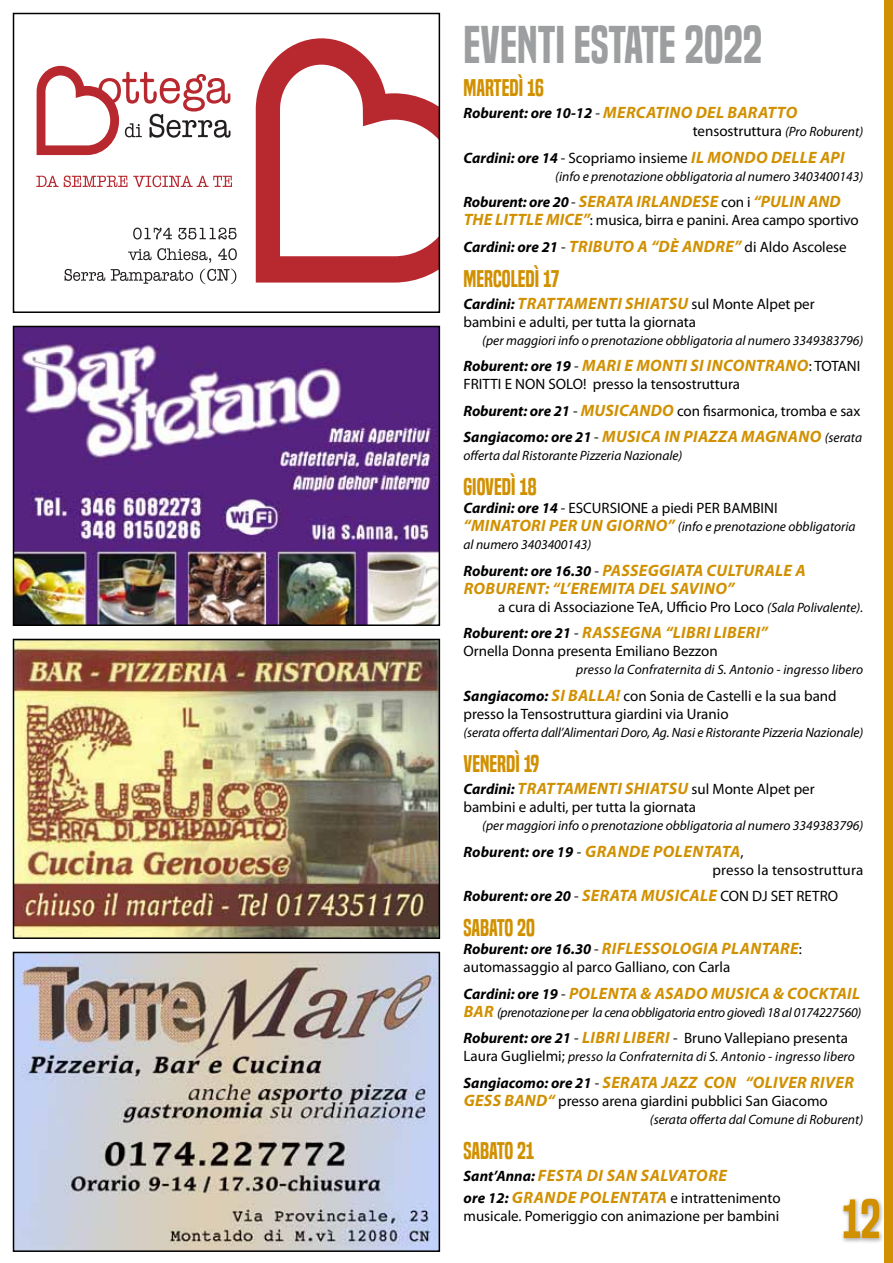
<style>
.page{position:relative;width:893px;height:1263px;background:#fff}
.page>*{position:absolute;margin:0;border:0;box-sizing:border-box;transform-origin:0 0}
.t1{font:51px "Built Titling Sb";color:#d19000}
.t2{font:49.5px "Built Titling Sb";color:#9c9e9f}
.t3{font:22.5px "Built Titling Sb";color:#d19000}
.t4{font:italic 700 16.5px "Myriad Pro";letter-spacing:.02em;color:#d19000}
.t5{font:15px/18px "Myriad Pro";color:#000}
.t6{font:italic 700 15px "Myriad Pro";color:#000}
.t7{font:italic 13.5px "Myriad Pro";color:#000}
.t8{font:italic 13.5px "Myriad Pro";letter-spacing:-.02em;color:#000}
.s1{font-weight:400;font-style:normal}
.s2{font-size:16.5px;color:#d19000}
.s3{font-style:italic;font-size:13.5px}
.s4{font-weight:700;font-style:italic}
.s5{font-weight:700;font-style:italic;font-size:16.5px;color:#d19000}
.s6{font-weight:400;font-style:normal;font-size:15px;color:#000}
.s7{font-size:15px;color:#000}
.s8{font-weight:400;font-size:13.5px;color:#000}
.s9{font-weight:700;font-size:16.5px;color:#d19000}
.s10{font-style:normal;font-size:15px}
</style>
<div class="page">
<img style="left:16px;top:642px;width:421px;height:294px">
<div style="left:13px;top:639px;width:427px;height:300px;border:2px solid #000"></div>
<svg style="left:36px;top:38px;width:401px;height:247px"></svg>
<div style="left:13px;top:13px;width:427px;height:300px;border:2px solid #000"></div>
<img style="left:16px;top:329px;width:421px;height:294px">
<div style="left:13px;top:326px;width:427px;height:300px;border:2px solid #000"></div>
<img style="left:16px;top:955px;width:421px;height:294px">
<div style="left:13px;top:952px;width:427px;height:300px;border:2px solid #000"></div>
<div style="left:884px;top:0;width:9px;height:1263px;background:#d19000"></div>
<div style="left:840px;top:1196px;width:44px;height:48px;background:#000;opacity:.3"></div>
<h2 class="t2" style="left:463px;top:16px;width:300px">EVENTI ESTATE 2022</h2>
<h3 class="t3" style="left:463px;top:74px;width:82px">MARTEDÌ 16</h3>
<p class="t6" style="left:463px;top:103px;width:173px">Roburent: ore 10-12 <span class="s1">-</span> <span class="s2">MERCATINO</span></p>
<p class="t4" style="left:696px;top:102px;width:43px">DEL BARATTO</p>
<p class="t5" style="left:463px;top:118px;width:401px;line-height:26.5px;text-indent:229px">tensostruttura <span class="s3">(Pro Roburent)<br></span><span class="s4">Cardini: ore 14</span> - Scopriamo insieme <span class="s5">il mondo delle api</span></p>
<p class="t7" style="left:555px;top:168px;width:309px">(info e prenotazione obbligatoria al numero 3403400143)</p>
<p class="t6" style="left:463px;top:192px;width:143px">Roburent: ore 20 <span class="s1">-</span> <span class="s2">SERATA</span></p>
<p class="t4" style="left:637px;top:191px;width:11px">IRLAND</p>
<p class="t4" style="left:692px;top:191px;width:79px">ESE <span class="s6">con i</span> “PULIN</p>
<p class="t4" style="left:808px;top:191px;width:12px">AND</p>
<p class="t4" style="left:464px;top:209px;width:41px">THE LITTL</p>
<p class="t5" style="left:534px;top:211px;width:326px"><span class="s5">E MICE”</span>: musica, birra e panini. Area campo sportivo</p>
<p class="t4" style="left:463px;top:235px;width:385px"><span class="s7">Cardini: ore 21</span> <span class="s6">-</span> Tributo a “Dè Andre” <span class="s6">di Aldo Ascolese</span></p>
<h3 class="t3" style="left:463px;top:265px;width:98px">MERCOLEDÌ 17</h3>
<p class="t6" style="left:463px;top:294px;width:65px">Cardini: <span class="s2">TRATTAM</span></p>
<p class="t4" style="left:588px;top:293px;width:48px">ENTI SHIATSU</p>
<p class="t5" style="left:463px;top:295px;width:353px;text-indent:228px">sul Monte Alpet per bambini e adulti, per tutta la giornata</p>
<p class="t7" style="left:482px;top:332px;width:382px">(per maggiori info o prenotazione obbligatoria al numero 3349383796)</p>
<p class="t6" style="left:463px;top:357px;width:130px">Roburent: ore 19 <span class="s1">-</span> <span class="s2">MARI</span></p>
<p class="t4" style="left:624px;top:355px;width:24px">E MONTI</p>
<p class="t4" style="left:690px;top:355px;width:28px">SI INCONTRANO</p>
<p class="t5" style="left:809px;top:357px;width:53px">: TOTANI</p>
<p class="t5" style="left:463px;top:371px;width:278px;line-height:26.5px">FRITTI E NON SOLO! presso la tensostruttura<br><span class="s4">Roburent: ore 21</span> - <span class="s5">MUSICANDO</span></p>
<p class="t5" style="left:677px;top:402px;width:185px">con fisarmonica, tromba e sax</p>
<p class="t4" style="left:463px;top:426px;width:400px"><span class="s7">Sangiacomo: ore 21</span> <span class="s6">-</span> musica in Piazza Magnano <span class="s8">(serata</span></p>
<p class="t7" style="left:463px;top:447px;width:220px">offerta dal Ristorante Pizzeria Nazionale)</p>
<h3 class="t3" style="left:463px;top:474px;width:75px">GIOVEDÌ 18</h3>
<p class="t5" style="left:463px;top:499px;width:316px"><span class="s4">Cardini: ore 14</span> - ESCURSIONE a piedi PER BAMBINI</p>
<p class="t4" style="left:463px;top:515px;width:18px">“MINATORI</p>
<p class="t4" style="left:549px;top:515px;width:68px">PERUN GIORNO</p>
<p class="t7" style="left:667px;top:518px;width:190px"><span class="s9">”</span> (info e prenotazione obbligatoria</p>
<p class="t7" style="left:463px;top:536px;width:129px">al numero 3403400143)</p>
<p class="t6" style="left:463px;top:561px;width:149px">Roburent: ore 16.30 <span class="s1">-</span> <span class="s2">PASS</span></p>
<p class="t4" style="left:639px;top:560px;width:19px">EGGIATA</p>
<p class="t4" style="left:707px;top:560px;width:11px">CULTURAL</p>
<p class="t4" style="left:784px;top:560px;width:23px">E A</p>
<p class="t4" style="left:464px;top:578px;width:12px">ROBUR</p>
<p class="t4" style="left:516px;top:578px;width:220px">ENT: “L’eremita del Savino”</p>
<p class="t5" style="left:463px;top:593px;width:401px;line-height:26.5px;text-indent:35px">a cura di Associazione TeA, Ufficio Pro Loco <span class="s3">(Sala Polivalente).<br></span><span class="s4">Roburent: ore 21</span> - <span class="s5">RASS</span></p>
<p class="t4" style="left:620px;top:622px;width:21px">EGNA</p>
<p class="t4" style="left:665px;top:622px;width:17px">“LIBRI</p>
<p class="t4" style="left:714px;top:622px;width:56px">LIBERI”</p>
<p class="t5" style="left:463px;top:642px;width:256px">Ornella Donna presenta Emiliano Bezzon</p>
<p class="t7" style="left:576px;top:661px;width:288px">presso la Confraternita di S. Antonio - ingresso libero</p>
<p class="t6" style="left:463px;top:686px;width:116px">Sangiacomo: <span class="s2">SI BALLA</span></p>
<p class="t5" style="left:463px;top:687px;width:375px;text-indent:152px"><span class="s5">!</span> con Sonia de Castelli e la sua band presso la Tensostruttura giardini via Uranio</p>
<p class="t7" style="left:463px;top:724px;width:401px">(serata offerta dall’Alimentari Doro, Ag. Nasi e Ristorante Pizzeria Nazionale)</p>
<h3 class="t3" style="left:463px;top:750px;width:77px">VENERDÌ 19</h3>
<p class="t6" style="left:463px;top:779px;width:65px">Cardini: <span class="s2">TRATTAM</span></p>
<p class="t4" style="left:588px;top:778px;width:48px">ENTI SHIATSU</p>
<p class="t5" style="left:463px;top:780px;width:353px;text-indent:228px">sul Monte Alpet per bambini e adulti, per tutta la giornata</p>
<p class="t7" style="left:482px;top:817px;width:382px">(per maggiori info o prenotazione obbligatoria al numero 3349383796)</p>
<p class="t6" style="left:463px;top:842px;width:134px">Roburent: ore 19 <span class="s1">-</span> <span class="s2">GRAND</span></p>
<p class="t4" style="left:641px;top:840px;width:23px">E POL</p>
<p class="t4" style="left:683px;top:840px;width:20px">ENTATA</p>
<p class="t5" style="left:712px;top:842px;width:152px;text-indent:28px">,<br>presso la tensostruttura</p>
<p class="t6" style="left:463px;top:886px;width:147px">Roburent: ore 20 <span class="s1">-</span> <span class="s2">SERATA</span></p>
<p class="t4" style="left:641px;top:885px;width:11px">MUSICAL</p>
<p class="t5" style="left:708px;top:887px;width:131px"><span class="s5">E</span> CON DJ SET RETRO</p>
<h3 class="t3" style="left:463px;top:914px;width:73px">SABATO 20</h3>
<p class="t6" style="left:463px;top:939px;width:148px">Roburent: ore 16.30 <span class="s1">-</span> <span class="s2">RIFL</span></p>
<p class="t4" style="left:634px;top:938px;width:20px">ESSOLOGIA</p>
<p class="t4" style="left:722px;top:938px;width:11px">PLANTAR</p>
<p class="t4" style="left:790px;top:938px;width:13px">E<span class="s6">:</span></p>
<p class="t5" style="left:463px;top:958px;width:268px">automassaggio al parco Galliano, con Carla</p>
<p class="t4" style="left:463px;top:982px;width:271px"><span class="s7">Cardini: ore 19</span> <span class="s6">-</span> Polenta &amp; asado MUSIC</p>
<p class="t4" style="left:760px;top:982px;width:39px">A &amp; COCK</p>
<p class="t4" style="left:829px;top:982px;width:33px">TAIL</p>
<p class="t4" style="left:464px;top:1000px;width:11px">BAR</p>
<p class="t8" style="left:497px;top:1004px;width:366px">(prenotazione per la cena obbligatoria entro giovedì 18 al 0174227560)</p>
<p class="t6" style="left:463px;top:1028px;width:128px">Roburent: ore 21 <span class="s1">-</span> <span class="s2">LIBRI</span></p>
<p class="t5" style="left:623px;top:1029px;width:226px"><span class="s5">LIBERI</span> - Bruno Vallepiano presenta</p>
<p class="t7" style="left:463px;top:1048px;width:393px"><span class="s10">Laura Guglielmi;</span> presso la Confraternita di S. Antonio - ingresso libero</p>
<p class="t4" style="left:463px;top:1071px;width:392px"><span class="s7">Sangiacomo: ore 21</span> <span class="s6">-</span> Serata Jazz con “Oliver River</p>
<p class="t5" style="left:464px;top:1091px;width:366px"><span class="s5">Gess Band“</span> presso arena giardini pubblici San Giacomo</p>
<p class="t7" style="left:650px;top:1111px;width:215px">(serata offerta dal Comune di Roburent)</p>
<h3 class="t3" style="left:463px;top:1137px;width:73px">SABATO 21</h3>
<p class="t4" style="left:463px;top:1165px;width:265px"><span class="s7">Sant’Anna:</span> Festa di San salvatore</p>
<p class="t5" style="left:463px;top:1189px;width:319px"><span class="s4">ore 12:</span> <span class="s5">Grande Polentata</span> e intrattenimento musicale. Pomeriggio con animazione per bambini</p>
<h1 class="t1" style="left:842px;top:1189px;width:40px">12</h1>
</div>
